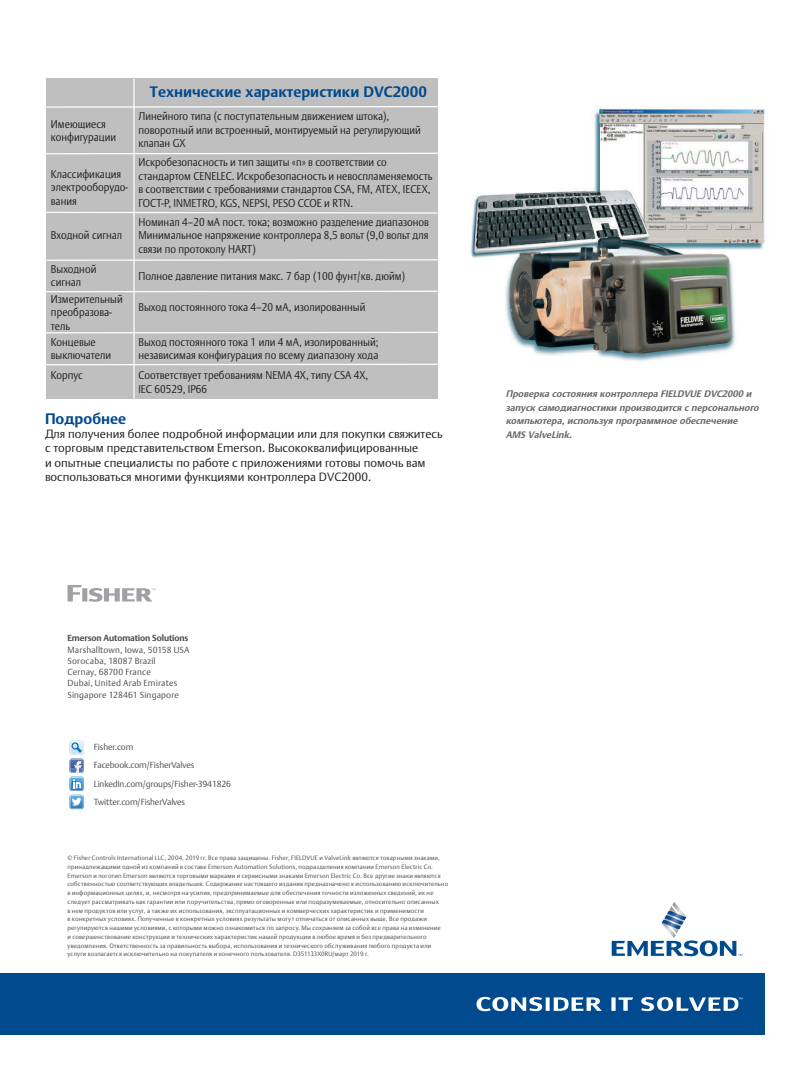
<style>
.page{position:relative;width:810px;height:1080px;background:#fff}
.page>*{position:absolute;margin:0;border:0;box-sizing:border-box;transform-origin:0 0}
.t1{font:700 15px "DTL Argo CT";color:#004a8d}
.t2{font:300 11.88px/14.2px "DTL Argo CT";color:#231f20}
.t3{font:300 11.25px/13.5px "DTL Argo CT";color:#231f20;scale:.9 1}
.t4{font:italic 700 9.38px/13.8px "DTL Argo CT";color:#69696c}
.t5{font:300 8.75px/11.2px "DTL Argo CT";letter-spacing:.005em;color:#4b4c4d}
.t6{font:300 8.75px/18.1px "DTL Argo CT";letter-spacing:-.015em;color:#4b4c4d}
.t7{font:700 8.75px "DTL Argo CT";letter-spacing:-.015em;color:#4b4c4d}
.t8{font:300 6.25px/8.8px "DTL Argo CT";letter-spacing:.025em;color:#4b4c4d}
</style>
<div class="page">
<div style="left:0;top:973px;width:765px;height:62px;background:#004a8d"></div>
<svg style="left:612px;top:902px;width:130px;height:54px"></svg>
<svg style="left:611px;top:997px;width:22px;height:14px"></svg>
<svg style="left:477px;top:997px;width:125px;height:14px"></svg>
<svg style="left:641px;top:997px;width:101px;height:14px"></svg>
<svg style="left:68px;top:585px;width:88px;height:17px"></svg>
<svg style="left:70px;top:740px;width:14px;height:69px"></svg>
<div style="left:46px;top:79px;width:392px;height:320px;background:#bfbfbf"></div>
<svg style="left:46px;top:106px;width:392px;height:2px"></svg>
<svg style="left:46px;top:152px;width:392px;height:3px"></svg>
<svg style="left:46px;top:211px;width:392px;height:3px"></svg>
<svg style="left:46px;top:259px;width:392px;height:2px"></svg>
<svg style="left:46px;top:290px;width:392px;height:3px"></svg>
<svg style="left:46px;top:331px;width:392px;height:3px"></svg>
<svg style="left:46px;top:363px;width:392px;height:3px"></svg>
<hr style="left:133px;top:79px;width:2px;height:320px;background:#fff">
<img style="left:470px;top:106px;width:295px;height:256px">
<h1 class="t1" style="left:150px;top:83px;width:279px">Технические характеристики DVC2000</h1>
<h3 class="t3" style="left:51px;top:117px;width:74px">Имеющиеся конфигурации</h3>
<h3 class="t3" style="left:138px;top:109px;width:315px">Линейного типа (с поступательным движением штока), поворотный или встроенный, монтируемый на регулирующий клапан GX</h3>
<h3 class="t3" style="left:51px;top:167px;width:87px">Классификация электрооборудо&shy;вания</h3>
<h3 class="t3" style="left:138px;top:156px;width:328px">Искробезопасность и тип защиты «n» в соответствии со стандартом CENELEC. Искробезопасность и невоспламеняемость в соответствии с требованиями стандартов CSA, FM, ATEX, IECEX, ГОСТ-Р, INMETRO, KGS, NEPSI, PESO CCOE и RTN.</h3>
<h3 class="t3" style="left:51px;top:229px;width:81px">Входной сигнал</h3>
<h3 class="t3" style="left:138px;top:215px;width:324px;text-align:justify">Номинал 4–20 мА пост. тока; возможно разделение диапазонов Минимальное напряжение контроллера 8,5 вольт (9,0 вольт для связи по протоколу HART)</h3>
<h3 class="t3" style="left:51px;top:262px;width:52px">Выходной сигнал</h3>
<h3 class="t3" style="left:138px;top:269px;width:298px">Полное давление питания макс. 7 бар (100 фунт/кв. дюйм)</h3>
<h3 class="t3" style="left:51px;top:292px;width:81px">Измерительный преобразова&shy;тель</h3>
<h3 class="t3" style="left:138px;top:301px;width:254px">Выход постоянного тока 4–20 мА, изолированный</h3>
<h3 class="t3" style="left:51px;top:335px;width:68px">Концевые выключатели</h3>
<h3 class="t3" style="left:138px;top:335px;width:268px">Выход постоянного тока 1 или 4 мА, изолированный; независимая конфигурация по всему диапазону хода</h3>
<h3 class="t3" style="left:51px;top:369px;width:37px">Корпус</h3>
<h3 class="t3" style="left:138px;top:369px;width:257px">Соответствует требованиям NEMA 4X, типу CSA 4X,<br>IEC 60529, IP66</h3>
<h1 class="t1" style="left:45px;top:410px;width:83px">Подробнее</h1>
<p class="t2" style="left:45px;top:427px;width:399px">Для получения более подробной информации или для покупки свяжитесь с торговым представительством Emerson. Высококвалифицированные<br>и опытные специалисты по работе с приложениями готовы помочь вам воспользоваться многими функциями контроллера DVC2000.</p>
<h3 class="t4" style="left:506px;top:387px;width:257px">Проверка состояния контроллера FIELDVUE DVC2000 и запуск самодиагностики производится с персонального компьютера,используя программное обеспечение AMS ValveLink.</h3>
<h3 class="t7" style="left:68px;top:633px;width:122px">Emerson Automation Solutions</h3>
<h3 class="t5" style="left:68px;top:644px;width:124px">Marshalltown, Iowa, 50158 USA<br>Sorocaba, 18087 Brazil<br>Cernay, 68700 France<br>Dubai, United Arab Emirates<br>Singapore 128461 Singapore</h3>
<h3 class="t6" style="left:94px;top:738px;width:139px">Fisher.com<br>Facebook.com/FisherValves<br>LinkedIn.com/groups/Fisher-3941826<br>Twitter.com/FisherValves</h3>
<p class="t8" style="left:68px;top:853px;width:382px">© Fisher Controls International LLC, 2004, 2019 гг. Все права защищены. Fisher, FIELDVUE и ValveLink являются товарными знаками, принадлежащими одной из компаний в составе Emerson Automation Solutions, подразделения компании Emerson Electric Co.<br>Emerson и логотип Emerson являются торговыми марками и сервисными знаками Emerson Electric Co. Все другие знаки являются собственностью соответствующих владельцев. Содержание настоящего издания предназначено к использованию исключительно в информационных целях, и, несмотря на усилия, предпринимаемые для обеспечения точности изложенных сведений, их не следует рассматривать как гарантии или поручительства, прямо оговоренные или подразумеваемые, относительно описанных<br>в нем продуктов или услуг, а также их использования, эксплуатационных и коммерческих характеристик и применимости<br>в конкретных условиях. Полученные в конкретных условиях результаты могут отличаться от описанных выше. Все продажи регулируются нашими условиями, с которыми можно ознакомиться по запросу. Мы сохраняем за собой все права на изменение<br>и совершенствование конструкции и технических характеристик нашей продукции в любое время и без предварительного уведомления. Ответственность за правильность выбора, использования и технического обслуживания любого продукта или услуги возлагается исключительно на покупателя и конечного пользователя. D351133X0RU/март 2019 г.</p>
</div>
